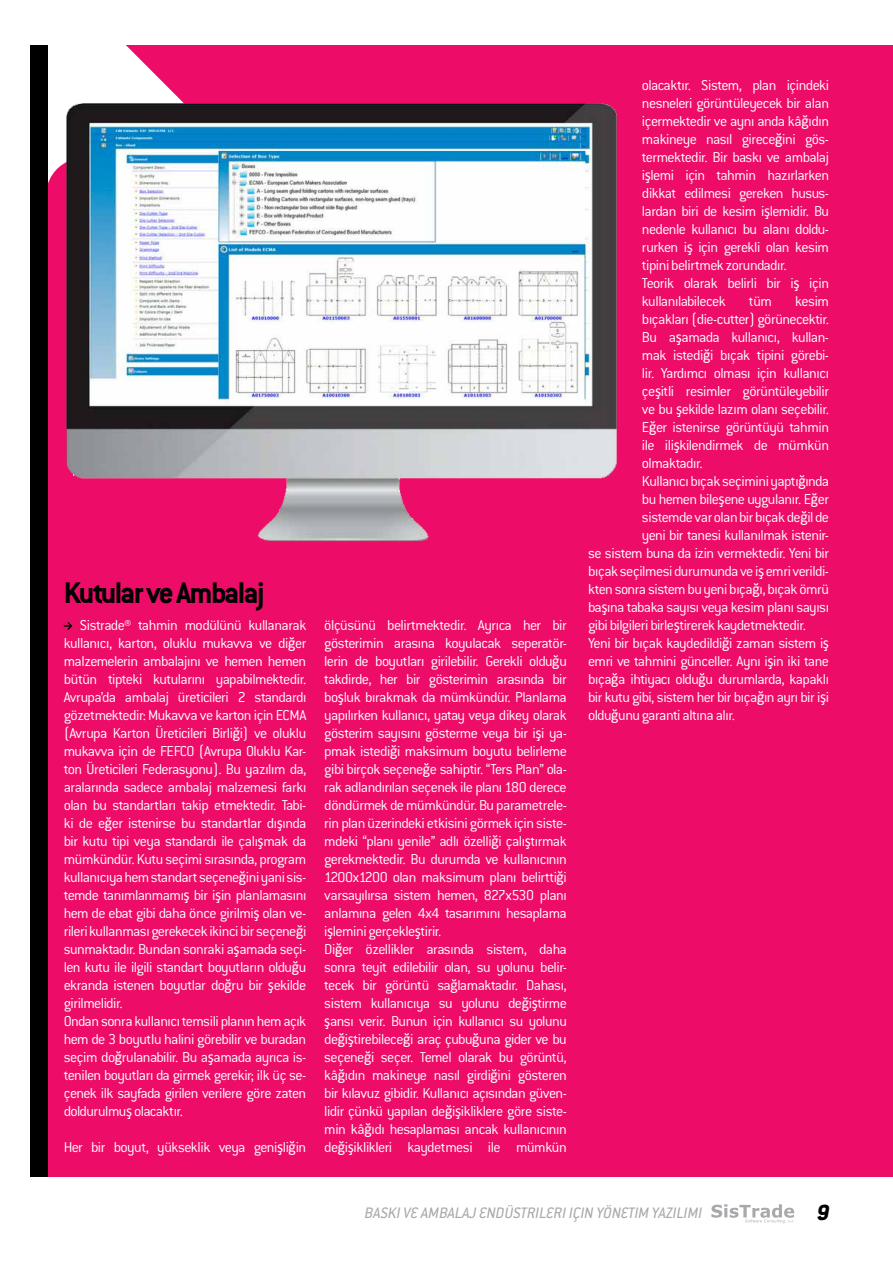
<style>
.page{position:relative;width:893px;height:1263px;background:#fff}
.page>*{position:absolute;margin:0;border:0;box-sizing:border-box;transform-origin:0 0}
.t1{font:700 32.7px "Conduit ITC Std";letter-spacing:-.05em;color:#000}
.t2{font:italic 800 24px "Conduit ITC Std";color:#000}
.t3{font:italic 16.65px "Conduit ITC Std";color:#a7a9ac}
.t4{font:300 15.75px/18px "Conduit ITC Std";letter-spacing:-.025em;color:#fff}
.s1{font-family:"Calibri";font-weight:400}
</style>
<div class="page">
<div style="left:37px;top:45px;width:856px;height:1132px;background:#ed0d69"></div>
<svg style="left:30px;top:45px;width:149px;height:1132px"></svg>
<svg style="left:64px;top:620px;width:9px;height:12px"></svg>
<div style="left:31px;top:45px;width:17px;height:1131px;background:#000"></div>
<svg style="left:711px;top:1204px;width:83px;height:19px"></svg>
<img style="left:59px;top:98px;width:559px;height:448px">
<h1 class="t1" style="left:64px;top:573px;width:202px">Kutular ve Ambalaj</h1>
<p class="t4" style="left:64px;top:616px;width:244px;text-indent:16px">Sistrade® tahmin modülünü kullanarak kullanıcı, karton, oluklu mukavva ve di<span class="s1">ğ</span>er malzemelerin ambalajını ve hemen hemen bütün tipteki kutularını yapabilmektedir.<br>Avrupa’da ambalaj üreticileri 2 standardı gözetmektedir: Mukavva ve karton için ECMA (Avrupa Karton Üreticileri Birli<span class="s1">ğ</span>i) ve oluklu mukavva için de FEFCO (Avrupa Oluklu Kar&shy;ton Üreticileri Federasyonu). Bu yazılım da, aralarında sadece ambalaj malzemesi farkı olan bu standartları takip etmektedir. Tabi&shy;ki de e<span class="s1">ğ</span>er istenirse bu standartlar dı<span class="s1">ş</span>ında bir kutu tipi veya standardı ile çalı<span class="s1">ş</span>mak da mümkündür. Kutu seçimi sırasında, program kullanıcıya hem standart seçene<span class="s1">ğ</span>ini yani sis&shy;temde tanımlanmamı<span class="s1">ş</span> bir i<span class="s1">ş</span>in planlamasını hem de ebat gibi daha önce girilmi<span class="s1">ş</span> olan ve&shy;rileri kullanması gerekecek ikinci bir seçene<span class="s1">ğ</span>i sunmaktadır. Bundan sonraki a<span class="s1">ş</span>amada seçi&shy;len kutu ile ilgili standart boyutların oldu<span class="s1">ğ</span>u ekranda istenen boyutlar do<span class="s1">ğ</span>ru bir <span class="s1">ş</span>ekilde girilmelidir.<br>Ondan sonra kullanıcı temsili planın hem açık hem de 3 boyutlu halini görebilir ve buradan seçim do<span class="s1">ğ</span>rulanabilir. Bu a<span class="s1">ş</span>amada ayrıca is&shy;tenilen boyutları da girmek gerekir; ilk üç se&shy;çenek ilk sayfada girilen verilere göre zaten doldurulmu<span class="s1">ş</span> olacaktır.</p>
<p class="t4" style="left:64px;top:1138px;width:244px">Her bir boyut, yükseklik veya geni<span class="s1">ş</span>li<span class="s1">ğ</span>in</p>
<p class="t4" style="left:324px;top:616px;width:244px">ölçüsünü belirtmektedir. Ayrıca her bir gösterimin arasına koyulacak seperatör&shy;lerin de boyutları girilebilir. Gerekli oldu<span class="s1">ğ</span>u takdirde, her bir gösterimin arasında bir bo<span class="s1">ş</span>luk bırakmak da mümkündür. Planlama yapılırken kullanıcı, yatay veya dikey olarak gösterim sayısını gösterme veya bir i<span class="s1">ş</span>i ya&shy;pmak istedi<span class="s1">ğ</span>i maksimum boyutu belirleme gibi birçok seçene<span class="s1">ğ</span>e sahiptir. “Ters Plan” ola&shy;rak adlandırılan seçenek ile planı 180 derece döndürmek de mümkündür. Bu parametrele&shy;rin plan üzerindeki etkisini görmek için siste&shy;mdeki “planı yenile” adlı özelli<span class="s1">ğ</span>i çalı<span class="s1">ş</span>tırmak gerekmektedir. Bu durumda ve kullanıcının 1200x1200 olan maksimum planı belirtti<span class="s1">ğ</span>i varsayılırsa sistem hemen, 827x530 planı anlamına gelen 4x4 tasarımını hesaplama i<span class="s1">ş</span>lemini gerçekle<span class="s1">ş</span>tirir.<br>Di<span class="s1">ğ</span>er özellikler arasında sistem, daha sonra teyit edilebilir olan, su yolunu belir&shy;tecek bir görüntü sa<span class="s1">ğ</span>lamaktadır. Dahası, sistem kullanıcıya su yolunu de<span class="s1">ğ</span>i<span class="s1">ş</span>tirme <span class="s1">ş</span>ansı verir. Bunun için kullanıcı su yolunu de<span class="s1">ğ</span>i<span class="s1">ş</span>tirebilece<span class="s1">ğ</span>i araç çubu<span class="s1">ğ</span>una gider ve bu seçene<span class="s1">ğ</span>i seçer. Temel olarak bu görüntü, kâ<span class="s1">ğ</span>ıdın makineye nasıl girdi<span class="s1">ğ</span>ini gösteren bir kılavuz gibidir. Kullanıcı açısından güven&shy;lidir çünkü yapılan de<span class="s1">ğ</span>i<span class="s1">ş</span>ikliklere göre siste&shy;min kâ<span class="s1">ğ</span>ıdı hesaplaması ancak kullanıcının de<span class="s1">ğ</span>i<span class="s1">ş</span>iklikleri kaydetmesi ile mümkün</p>
<p class="t4" style="left:642px;top:76px;width:189px">olacaktır. Sistem, plan içindeki nesneleri görüntüleyecek bir alan içermektedir ve aynı anda kâ<span class="s1">ğ</span>ıdın makineye nasıl girece<span class="s1">ğ</span>ini gös&shy;termektedir. Bir baskı ve ambalaj i<span class="s1">ş</span>lemi için tahmin hazırlarken dikkat edilmesi gereken husus&shy;lardan biri de kesim i<span class="s1">ş</span>lemidir. Bu nedenle kullanıcı bu alanı doldu&shy;rurken i<span class="s1">ş</span> için gerekli olan kesim tipini belirtmek zorundadır.<br>Teorik olarak belirli bir i<span class="s1">ş</span> için kullanılabilecek</p>
<p class="t4" style="left:749px;top:292px;width:25px">tüm</p>
<p class="t4" style="left:795px;top:292px;width:35px">kesim</p>
<p class="t4" style="left:642px;top:310px;width:189px">bıçakları (die-cutter) görünecektir.</p>
<p class="t4" style="left:642px;top:328px;width:189px">Bu a<span class="s1">ş</span>amada kullanıcı, kullan-</p>
<p class="t4" style="left:642px;top:346px;width:189px">mak istedi<span class="s1">ğ</span>i bıçak tipini görebi-</p>
<p class="t4" style="left:642px;top:364px;width:189px">lir. Yardımcı olması için kullanıcı</p>
<p class="t4" style="left:642px;top:382px;width:189px">çe<span class="s1">ş</span>itli resimler görüntüleyebilir</p>
<p class="t4" style="left:642px;top:400px;width:189px">ve bu <span class="s1">ş</span>ekilde lazım olanı seçebilir.</p>
<p class="t4" style="left:642px;top:418px;width:189px">E<span class="s1">ğ</span>er istenirse görüntüyü tahmin</p>
<p class="t4" style="left:642px;top:436px;width:189px">ile ili<span class="s1">ş</span>kilendirmek de mümkün</p>
<p class="t4" style="left:642px;top:454px;width:62px">olmaktadır.</p>
<p class="t4" style="left:642px;top:472px;width:189px">Kullanıcı bıçak seçimini yaptı<span class="s1">ğ</span>ında</p>
<p class="t4" style="left:642px;top:490px;width:189px">bu hemen bile<span class="s1">ş</span>ene uygulanır. E<span class="s1">ğ</span>er</p>
<p class="t4" style="left:642px;top:508px;width:189px">sistemde var olan bir bıçak de<span class="s1">ğ</span>il de</p>
<p class="t4" style="left:642px;top:526px;width:189px">yeni bir tanesi kullanılmak istenir-</p>
<p class="t4" style="left:588px;top:544px;width:242px">se sistem buna da izin vermektedir. Yeni bir</p>
<p class="t4" style="left:588px;top:562px;width:242px">bıçak seçilmesi durumunda ve i<span class="s1">ş</span> emri verildi-</p>
<p class="t4" style="left:588px;top:580px;width:242px">kten sonra sistem bu yeni bıça<span class="s1">ğ</span>ı, bıçak ömrü</p>
<p class="t4" style="left:588px;top:598px;width:242px">ba<span class="s1">ş</span>ına tabaka sayısı veya kesim planı sayısı</p>
<p class="t4" style="left:588px;top:616px;width:219px">gibi bilgileri birle<span class="s1">ş</span>tirerek kaydetmektedir.</p>
<p class="t4" style="left:588px;top:634px;width:242px">Yeni bir bıçak kaydedildi<span class="s1">ğ</span>i zaman sistem i<span class="s1">ş</span></p>
<p class="t4" style="left:588px;top:652px;width:242px">emri ve tahmini günceller. Aynı i<span class="s1">ş</span>in iki tane</p>
<p class="t4" style="left:588px;top:670px;width:242px">bıça<span class="s1">ğ</span>a ihtiyacı oldu<span class="s1">ğ</span>u durumlarda, kapaklı</p>
<p class="t4" style="left:588px;top:688px;width:242px">bir kutu gibi, sistem her bir bıça<span class="s1">ğ</span>ın ayrı bir i<span class="s1">ş</span>i</p>
<p class="t4" style="left:588px;top:706px;width:148px">oldu<span class="s1">ğ</span>unu garanti altına alır.</p>
<p class="t3" style="left:365px;top:1202px;width:339px">BASKI VE AMBALAJ ENDÜSTRILERI IÇIN YÖNETIM YAZILIMI</p>
<h2 class="t2" style="left:817px;top:1198px;width:14px">9</h2>
</div>
